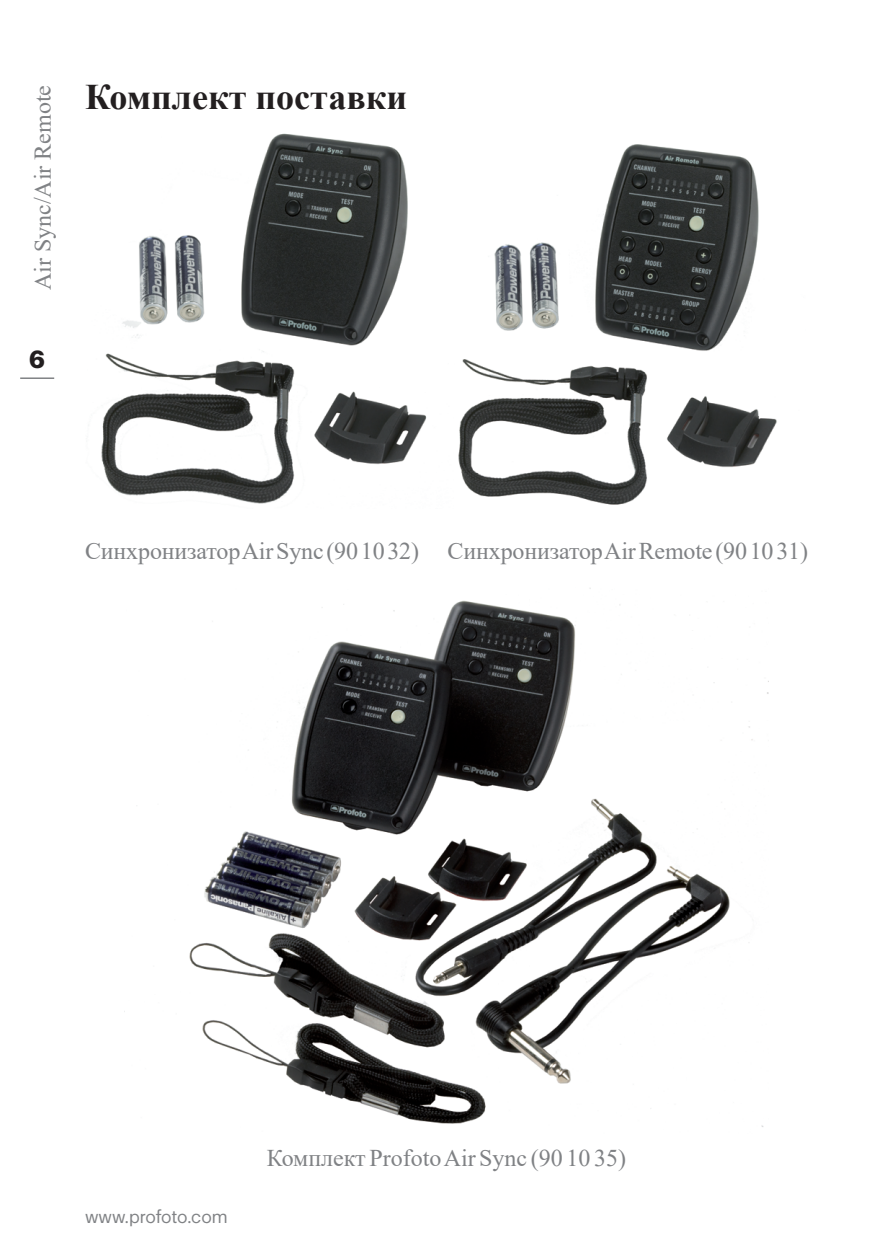
<style>
.page{position:relative;width:893px;height:1259px;background:#fff}
.page>*{position:absolute;margin:0;border:0;box-sizing:border-box;transform-origin:0 0}
.t1{font:700 36px "Times New Roman";color:#231f20}
.t2{font:24px "Times New Roman";letter-spacing:-.005em;color:#808285}
.t3{font:700 24px "Profoto Sans";color:#231f20}
.t4{font:18px "Profoto Sans";letter-spacing:-.005em;color:#808285}
</style>
<div class="page">
<hr style="left:20px;top:377px;width:34px;height:2px;background:#808285">
<img style="left:458px;top:144px;width:319px;height:361px">
<img style="left:101px;top:133px;width:326px;height:371px">
<img style="left:124px;top:588px;width:645px;height:539px">
<p class="t2" style="left:26px;top:290px;width:207px;rotate:-90deg">Air Sync/Air Remote</p>
<p class="t3" style="left:29px;top:344px;width:17px">6</p>
<h1 class="t1" style="left:85px;top:71px;width:324px">Комплект поставки</h1>
<p class="t2" style="left:85px;top:534px;width:724px">Синхронизатор Air Sync (90 10 32) Синхронизатор Air Remote (90 10 31)</p>
<p class="t4" style="left:85px;top:1206px;width:144px">www.profoto.com</p>
<p class="t2" style="left:267px;top:1141px;width:361px">Комплект Profoto Air Sync (90 10 35)</p>
</div>
